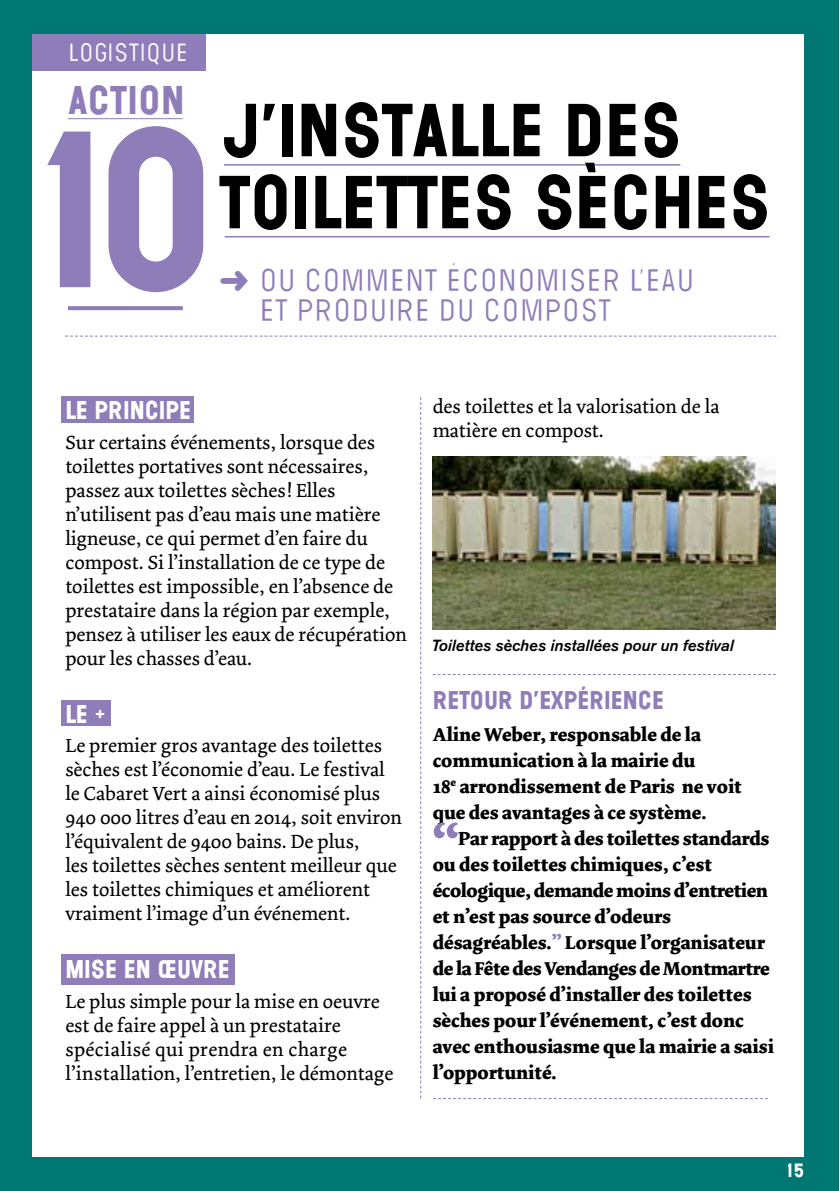
<style>
.page{position:relative;width:840px;height:1191px;background:#fff}
.page>*{position:absolute;margin:0;border:0;box-sizing:border-box;transform-origin:0 0}
.t1{font:208px "Wilma Base";color:#8f7db9}
.t2{font:70px/72px "Wilma Base";color:#000}
.t3{font:700 52px "Dolly";color:#8f7db9}
.t4{font:37.4px "Wilma Base";letter-spacing:.015em;color:#8f7db9}
.t5{font:32px/30px "Wilma Farcit A";letter-spacing:-.02em;color:#8f7db9}
.t6{font:26px "Wilma Farcit A";letter-spacing:-.02em;color:#fff}
.t7{font:24px "Wilma Base";color:#fff}
.t8{font:24px "Wilma Base";color:#8f7db9}
.t9{font:20px/24px "Dolly";color:#000}
.t10{font:700 19.4px/26px "Dolly";color:#000}
.t11{font:18px "Wilma Base";color:#fff}
.t12{font:italic 500 16px "Akzidenz Grotesk BE";color:#000}
.s1{color:#8f7db9}
</style>
<div class="page">
<div style="left:0;top:1px;width:838px;height:1190px;background:#007773"></div>
<div style="left:32px;top:34px;width:771px;height:1122px;background:#fff"></div>
<hr style="left:68px;top:118px;width:115px;height:1px;background:#8f7db9">
<svg style="left:68px;top:306px;width:115px;height:4px"></svg>
<hr style="left:225px;top:236px;width:544px;height:1px;background:#8f7db9">
<hr style="left:224px;top:164px;width:456px;height:2px;background:#8f7db9">
<div style="left:61px;top:396px;width:133px;height:27px;background:#8f7db9"></div>
<div style="left:61px;top:700px;width:50px;height:25px;background:#8f7db9"></div>
<div style="left:61px;top:954px;width:173px;height:31px;background:#8f7db9"></div>
<div style="left:32px;top:34px;width:173px;height:37px;background:#8f7db9"></div>
<svg style="left:433px;top:1098px;width:334px;height:1px"></svg>
<svg style="left:65px;top:335px;width:710px;height:1px"></svg>
<svg style="left:420px;top:397px;width:1px;height:701px"></svg>
<svg style="left:432px;top:674px;width:343px;height:1px"></svg>
<img style="left:432px;top:456px;width:342px;height:173px">
<h3 class="t6" style="left:68px;top:38px;width:122px">LOGISTIQUE</h3>
<h3 class="t4" style="left:68px;top:76px;width:117px">ACTION</h3>
<h1 class="t1" style="left:14px;top:78px;width:205px">10</h1>
<h2 class="t2" style="left:219px;top:98px;width:552px">J’INSTALLE DES<br>TOILETTES SÈCHES</h2>
<h3 class="t5" style="left:259px;top:268px;width:437px;text-indent:-40px">➜ OU COMMENT ÉCONOMISER L’EAU<br>ET PRODUIRE DU COMPOST</h3>
<p class="t7" style="left:65px;top:395px;width:127px">LE PRINCIPE</p>
<p class="t9" style="left:65px;top:431px;width:343px">Sur certains événements, lorsque des toilettes portatives sont nécessaires, passez aux toilettes sèches! Elles n’utilisent pas d’eau mais une matière ligneuse, ce qui permet d’en faire du compost. Si l’installation de ce type de toilettes est impossible, en l’absence de prestataire dans la région par exemple, pensez à utiliser les eaux de récupération pour les chasses d’eau.</p>
<p class="t7" style="left:65px;top:698px;width:42px">LE +</p>
<p class="t9" style="left:65px;top:734px;width:338px">Le premier gros avantage des toilettes sèches est l’économie d’eau. Le festival le Cabaret Vert a ainsi économisé plus 940 000 litres d’eau en 2014, soit environ l’équivalent de 9400 bains. De plus,<br>les toilettes sèches sentent meilleur que les toilettes chimiques et améliorent vraiment l’image d’un événement.</p>
<p class="t7" style="left:65px;top:954px;width:166px">MISE EN ŒUVRE</p>
<p class="t9" style="left:65px;top:989px;width:329px">Le plus simple pour la mise en oeuvre est de faire appel à un prestataire spécialisé qui prendra en charge l’installation, l’entretien, le démontage</p>
<p class="t9" style="left:432px;top:394px;width:288px">des toilettes et la valorisation de la matière en compost.</p>
<p class="t12" style="left:431px;top:636px;width:304px">Toilettes sèches installées pour un festival</p>
<p class="t8" style="left:432px;top:685px;width:233px">RETOUR D’EXPÉRIENCE</p>
<p class="t10" style="left:432px;top:721px;width:310px">Aline Weber, responsable de la communication à la mairie du<br>18<sup>e</sup> arrondissement de Paris ne voit que des avantages à ce système.</p>
<h3 class="t3" style="left:432px;top:813px;width:27px">“</h3>
<p class="t10" style="left:432px;top:825px;width:342px;text-indent:25px">Par rapport à des toilettes standards ou des toilettes chimiques, c’est écologique, demande moins d’entretien et n’est pas source d’odeurs désagréables.<span class="s1">”</span> Lorsque l’organisateur de la Fête des Vendanges de Montmartre lui a proposé d’installer des toilettes sèches pour l’événement, c’est donc avec enthousiasme que la mairie a saisi l’opportunité.</p>
<p class="t11" style="left:784px;top:1159px;width:21px">15</p>
</div>
